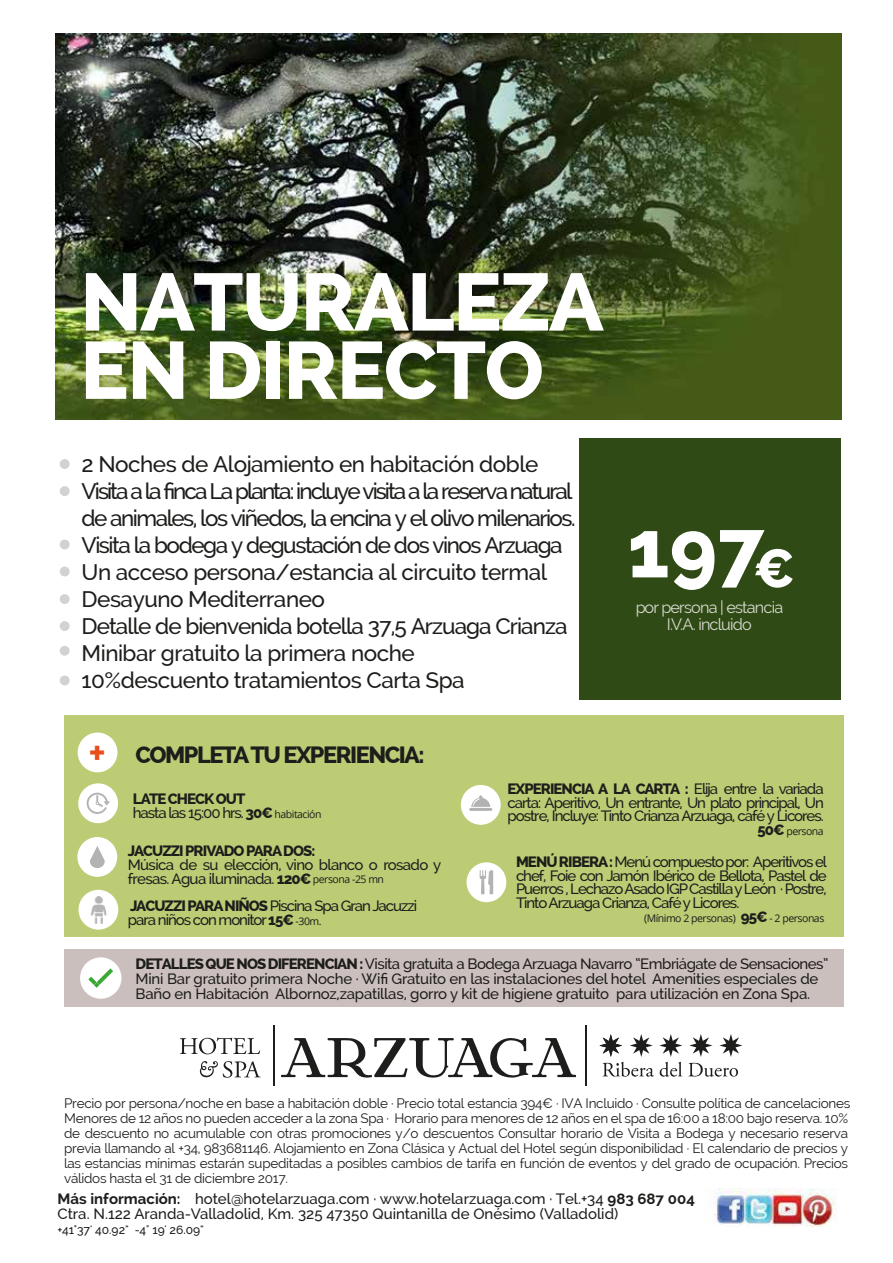
<style>
.page{position:relative;width:893px;height:1263px;background:#fff}
.page>*{position:absolute;margin:0;border:0;box-sizing:border-box;transform-origin:0 0}
.t1{font:800 81px "Raleway";color:#fff}
.t2{font:800 80.85px/68.2px "Raleway";letter-spacing:-.02em;color:#fff}
.t3{font:600 43.05px "Raleway";color:#e74e1b}
.t4{font:800 23.55px "Raleway";letter-spacing:-.065em;color:#1d1d1b}
.t5{font:500 22.5px/27px "Raleway";letter-spacing:-.045em;color:#1d1d1b}
.t6{font:16.35px/17.4px "Raleway";letter-spacing:-.05em;color:#fff;text-align:center}
.t7{font:500 15px/13.5px "Raleway";letter-spacing:-.025em;color:#1d1d1b;text-align:justify}
.t8{font:500 15px/15px "Raleway";color:#1d1d1b}
.t9{font:500 15px/13.5px "Raleway";letter-spacing:-.07em;color:#1d1d1b}
.t10{font:500 15px/13.5px "Raleway";letter-spacing:-.045em;color:#1d1d1b}
.t11{font:800 15px "Raleway";letter-spacing:-.065em;color:#1d1d1b}
.t12{font:13.5px/15px "Raleway";letter-spacing:-.02em;color:#1d1d1b}
.t13{font:500 12px "Raleway";color:#1d1d1b}
.t14{font:10.5px "Open Sans";letter-spacing:-.045em;color:#1d1d1b}
.s1{font-weight:800}
.s2{font-family:"Open Sans";font-weight:400;font-size:10.5px}
.s3{font-family:"Raleway";font-weight:800;font-size:15px}
.s4{font-weight:700}
</style>
<div class="page">
<img style="left:55px;top:34px;width:787px;height:386px">
<div style="left:580px;top:439px;width:261px;height:261px;background:#304a15"></div>
<img style="left:714px;top:1188px;width:121px;height:38px">
<div style="left:61px;top:461px;width:7px;height:6px;background:#d2d2d2;border-radius:50%"></div>
<div style="left:60px;top:459px;width:10px;height:10px;border:3px solid #1d1d1b;border-radius:50%"></div>
<div style="left:61px;top:488px;width:7px;height:6px;background:#d2d2d2;border-radius:50%"></div>
<div style="left:60px;top:486px;width:10px;height:10px;border:3px solid #1d1d1b;border-radius:50%"></div>
<div style="left:61px;top:541px;width:7px;height:7px;background:#d2d2d2;border-radius:50%"></div>
<div style="left:60px;top:539px;width:10px;height:10px;border:3px solid #1d1d1b;border-radius:50%"></div>
<div style="left:61px;top:568px;width:7px;height:7px;background:#d2d2d2;border-radius:50%"></div>
<div style="left:60px;top:566px;width:10px;height:10px;border:3px solid #1d1d1b;border-radius:50%"></div>
<div style="left:61px;top:647px;width:7px;height:7px;background:#d2d2d2;border-radius:50%"></div>
<div style="left:60px;top:646px;width:10px;height:10px;border:3px solid #1d1d1b;border-radius:50%"></div>
<div style="left:61px;top:596px;width:7px;height:6px;background:#d2d2d2;border-radius:50%"></div>
<div style="left:60px;top:594px;width:10px;height:10px;border:3px solid #1d1d1b;border-radius:50%"></div>
<div style="left:61px;top:623px;width:7px;height:6px;background:#d2d2d2;border-radius:50%"></div>
<div style="left:60px;top:621px;width:10px;height:10px;border:3px solid #1d1d1b;border-radius:50%"></div>
<div style="left:61px;top:677px;width:7px;height:7px;background:#d2d2d2;border-radius:50%"></div>
<div style="left:60px;top:675px;width:10px;height:10px;border:3px solid #1d1d1b;border-radius:50%"></div>
<div style="left:64px;top:716px;width:780px;height:221px;background:#bbcc75"></div>
<div style="left:78px;top:732px;width:39px;height:40px;background:#fff;border-radius:50%"></div>
<div style="left:466px;top:862px;width:40px;height:40px;background:#fff;border-radius:50%"></div>
<svg style="left:480px;top:870px;width:13px;height:24px"></svg>
<div style="left:78px;top:783px;width:40px;height:40px;background:#fff;border-radius:50%"></div>
<svg style="left:87px;top:793px;width:23px;height:21px"></svg>
<div style="left:461px;top:785px;width:40px;height:40px;background:#fff;border-radius:50%"></div>
<svg style="left:471px;top:795px;width:19px;height:12px"></svg>
<hr style="left:469px;top:808px;width:23px;height:3px;background:#000;border-radius:2px">
<div style="left:77px;top:837px;width:40px;height:40px;background:#fff;border-radius:50%"></div>
<svg style="left:90px;top:846px;width:15px;height:22px"></svg>
<div style="left:79px;top:890px;width:39px;height:40px;background:#fff;border-radius:50%"></div>
<img style="left:91px;top:896px;width:16px;height:27px">
<div style="left:64px;top:949px;width:780px;height:58px;background:#cbbfbd"></div>
<hr style="left:273px;top:1025px;width:2px;height:61px;background:#1d1d1b">
<hr style="left:585px;top:1025px;width:2px;height:61px;background:#1d1d1b">
<svg style="left:281px;top:1038px;width:295px;height:40px"></svg>
<svg style="left:180px;top:1037px;width:80px;height:17px"></svg>
<svg style="left:199px;top:1061px;width:62px;height:17px"></svg>
<svg style="left:688px;top:1063px;width:50px;height:14px"></svg>
<svg style="left:599px;top:1034px;width:83px;height:43px"></svg>
<svg style="left:689px;top:1034px;width:23px;height:23px"></svg>
<svg style="left:719px;top:1034px;width:23px;height:23px"></svg>
<div style="left:80px;top:957px;width:41px;height:42px;background:#fff;border-radius:50%"></div>
<svg style="left:88px;top:968px;width:25px;height:20px"></svg>
<h2 class="t2" style="left:80px;top:269px;width:525px">NATURALEZA<br>EN DIRECTO</h2>
<p class="t5" style="left:82px;top:450px;width:496px">2 Noches de Alojamiento en habitación doble Visita a la finca La planta: incluye visita a la reserva natural de animales, los viñedos, la encina y el olivo milenarios.<br>Visita la bodega y degustación de dos vinos Arzuaga Un acceso persona/estancia al circuito termal Desayuno Mediterraneo<br>Detalle de bienvenida botella 37,5 Arzuaga Crianza Minibar gratuito la primera noche<br>10%descuento tratamientos Carta Spa</p>
<h3 class="t3" style="left:88px;top:728px;width:20px">+</h3>
<h3 class="t4" style="left:136px;top:741px;width:291px">COMPLETA TU EXPERIENCIA:</h3>
<h1 class="t1" style="left:627px;top:503px;width:169px">197 <sub>€</sub></h1>
<p class="t6" style="left:635px;top:598px;width:149px">por persona | estancia<br>I.V.A. incluido</p>
<p class="t9" style="left:133px;top:792px;width:190px"><span class="s1">LATE CHECK OUT<br></span>hasta las 15:00 hrs. <span class="s1">30€</span> <span class="s2">habitación</span></p>
<p class="t7" style="left:508px;top:782px;width:318px"><span class="s1">EXPERIENCIA A LA CARTA :</span> Elija entre la variada carta: Aperitivo, Un entrante, Un plato principal, Un postre, Incluye: Tinto Crianza Arzuaga, café y Licores.</p>
<p class="t14" style="left:758px;top:824px;width:68px"><span class="s3">50€</span> persona</p>
<p class="t11" style="left:128px;top:843px;width:189px">JACUZZI PRIVADO PARA DOS:</p>
<p class="t10" style="left:128px;top:858px;width:315px">Música de su elección, vino blanco o rosado y fresas. Agua iluminada. <span class="s1">120€</span> <span class="s2">persona -25 mn</span></p>
<p class="t7" style="left:516px;top:855px;width:313px"><span class="s1">MENÚ RIBERA :</span> Menú compuesto por: Aperitivos el chef, Foie con Jamón Ibérico de Bellota, Pastel de Puerros , Lechazo Asado IGP Castilla y León · Postre, Tinto Arzuaga Crianza, Café y Licores.</p>
<p class="t9" style="left:128px;top:899px;width:291px"><span class="s1">JACUZZI PARA NIÑOS</span> Piscina Spa Gran Jacuzzi para niños con monitor <span class="s1">15€</span> <span class="s2">-30m.</span></p>
<p class="t7" style="left:136px;top:956px;width:694px;line-height:15px;text-align:left"><span class="s1">DETALLES QUE NOS DIFERENCIAN :</span> Visita gratuita a Bodega Arzuaga Navarro “Embriágate de Sensaciones”<br>Mini Bar gratuito primera Noche · Wifi Gratuito en las instalaciones del hotel Amenities especiales de<br>Baño en Habitación Albornoz,zapatillas, gorro y kit de higiene gratuito para utilización en Zona Spa.</p>
<p class="t14" style="left:644px;top:911px;width:182px">(Mínimo 2 personas) <span class="s3">95€</span> - 2 personas</p>
<p class="t12" style="left:64px;top:1096px;width:788px">Precio por persona/noche en base a habitación doble · Precio total estancia 394€ · IVA Incluido · Consulte política de cancelaciones Menores de 12 años no pueden acceder a la zona Spa · Horario para menores de 12 años en el spa de 16:00 a 18:00 bajo reserva. 10% de descuento no acumulable con otras promociones y/o descuentos Consultar horario de Visita a Bodega y necesario reserva previa llamando al +34, 983681146. Alojamiento en Zona Clásica y Actual del Hotel según disponibilidad · El calendario de precios y las estancias mínimas estarán supeditadas a posibles cambios de tarifa en función de eventos y del grado de ocupación. Precios válidos hasta el 31 de diciembre 2017.</p>
<p class="t8" style="left:58px;top:1191px;width:639px"><span class="s4">Más información:</span> hotel@hotelarzuaga.com · www.hotelarzuaga.com · Tel.+34 <span class="s4">983 687 004<br></span>Ctra. N.122 Aranda-Valladolid, Km. 325 47350 Quintanilla de Onésimo (Valladolid)</p>
<p class="t13" style="left:58px;top:1223px;width:148px">+41°37' 40.92" -4° 19' 26.09"</p>
</div>
